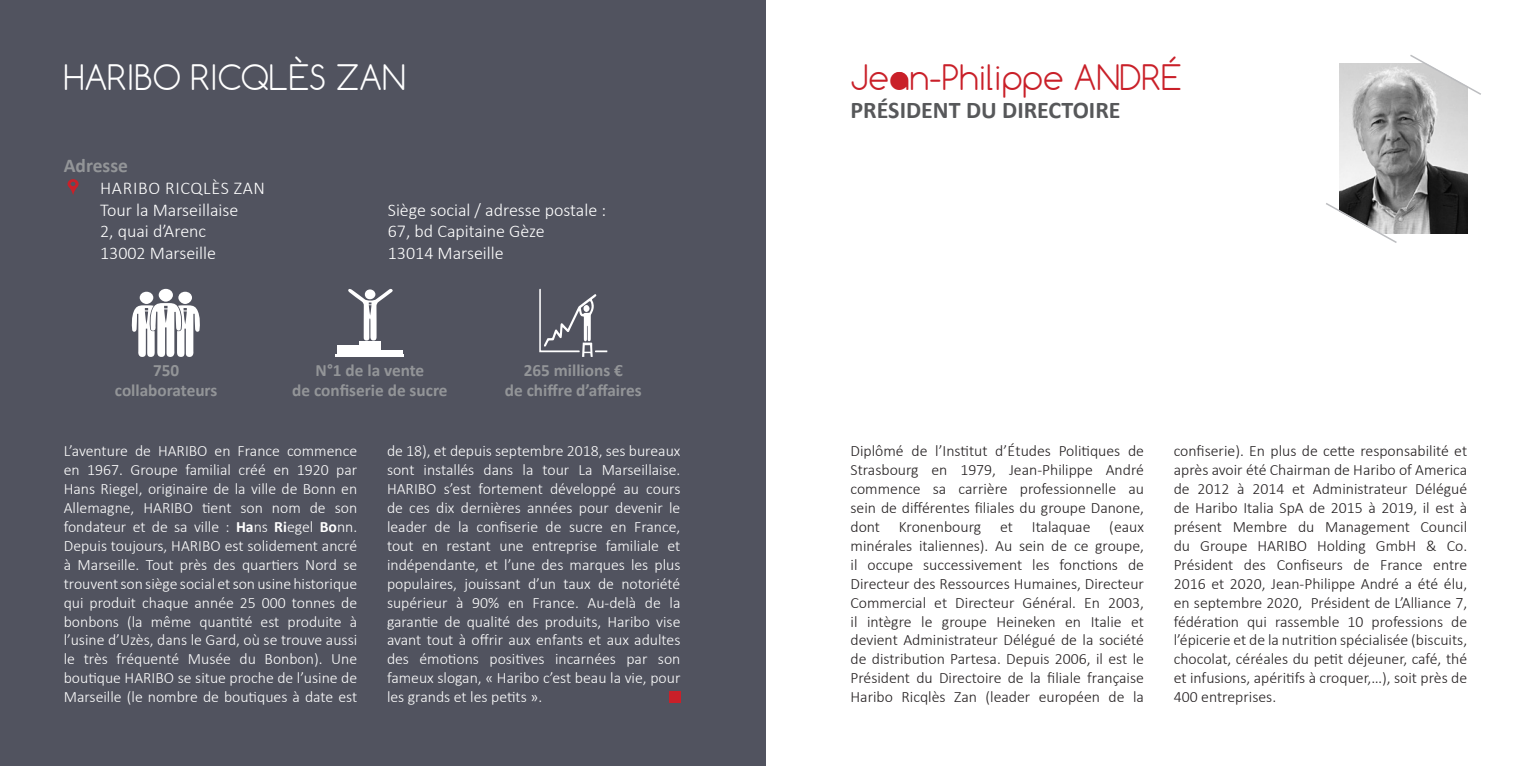
<style>
.page{position:relative;width:1531px;height:766px;background:#fff}
.page>*{position:absolute;margin:0;border:0;box-sizing:border-box;transform-origin:0 0}
.Noms_membres{font:300 33px "Comfortaa";color:#c92029}
.Nom_entreprises{font:300 33px "Comfortaa";color:#fff}
.t1{font:700 24px "Calibri";color:#57585a}
.t2{font:700 19.5px "Calibri";color:#939598}
.t3{font:300 18px/21.6px "Calibri";color:#fff}
.t4{font:700 17.25px "Calibri";color:#939598}
.t5{font:300 15.75px/18.9px "Calibri";color:#231f20;text-align:justify}
.t6{font:300 15.75px/18.9px "Calibri";color:#fff;text-align:justify}
.s1{font-weight:700}
</style>
<div class="page">
<div style="left:0;top:0;width:765px;height:765px;background:#51535f"></div>
<svg style="left:68px;top:179px;width:11px;height:16px"></svg>
<div style="left:669px;top:690px;width:11px;height:12px;background:#c92029"></div>
<img style="left:1339px;top:64px;width:128px;height:170px">
<div style="left:891px;top:72px;width:17px;height:17px;background:#c92029;border-radius:50%"></div>
<svg style="left:1408px;top:55px;width:73px;height:41px"></svg>
<svg style="left:1326px;top:201px;width:72px;height:42px"></svg>
<svg style="left:348px;top:289px;width:45px;height:51px"></svg>
<div style="left:359px;top:341px;width:22px;height:15px;background:#fff"></div>
<div style="left:382px;top:351px;width:21px;height:5px;background:#fff"></div>
<div style="left:337px;top:346px;width:22px;height:10px;background:#fff"></div>
<hr style="left:336px;top:354px;width:68px;height:3px;background:#fff">
<div style="left:159px;top:289px;width:14px;height:12px;background:#fff;border-radius:50%"></div>
<div style="left:178px;top:291px;width:14px;height:13px;background:#fff;border-radius:50%"></div>
<div style="left:140px;top:291px;width:13px;height:13px;background:#fff;border-radius:50%"></div>
<svg style="left:132px;top:303px;width:68px;height:54px"></svg>
<svg style="left:539px;top:289px;width:68px;height:68px"></svg>
<div style="left:583px;top:305px;width:6px;height:7px;background:#fff;border-radius:50%"></div>
<p class="Nom_entreprises" style="left:64px;top:56px;width:343px">HARIBO RICQLÈS ZAN</p>
<p class="t2" style="left:64px;top:152px;width:66px">Adresse</p>
<p class="t3" style="left:100px;top:177px;width:166px">HARIBO RICQLÈS ZAN<br>Tour la Marseillaise</p>
<p class="t3" style="left:388px;top:198px;width:220px">Siège social / adresse postale :</p>
<p class="t3" style="left:100px;top:220px;width:108px">2, quai d’Arenc</p>
<p class="t3" style="left:388px;top:220px;width:158px">67, bd Capitaine Gèze</p>
<p class="t3" style="left:100px;top:242px;width:117px">13002 Marseille</p>
<p class="t3" style="left:388px;top:242px;width:117px">13014 Marseille</p>
<p class="t4" style="left:153px;top:358px;width:28px">750</p>
<p class="t4" style="left:115px;top:377px;width:104px">collaborateurs</p>
<p class="t4" style="left:316px;top:358px;width:110px">N°1 de la vente</p>
<p class="t4" style="left:292px;top:377px;width:157px">de confiserie de sucre</p>
<p class="t4" style="left:524px;top:358px;width:101px">265 millions €</p>
<p class="t4" style="left:505px;top:377px;width:138px">de chiffre d’affaires</p>
<p class="t6" style="left:64px;top:441px;width:295px">L’aventure de HARIBO en France commence en 1967. Groupe familial créé en 1920 par Hans Riegel, originaire de la ville de Bonn en Allemagne, HARIBO tient son nom de son fondateur et de sa ville : <span class="s1">Ha</span>ns <span class="s1">Ri</span>egel <span class="s1">Bo</span>nn.<br>Depuis toujours, HARIBO est solidement ancré à Marseille. Tout près des quartiers Nord se trouvent son siège social et son usine historique qui produit chaque année 25 000 tonnes de bonbons (la même quantité est produite à l’usine d’Uzès, dans le Gard, où se trouve aussi le très fréquenté Musée du Bonbon). Une boutique HARIBO se situe proche de l’usine de Marseille (le nombre de boutiques à date est</p>
<p class="t6" style="left:387px;top:441px;width:295px">de 18), et depuis septembre 2018, ses bureaux sont installés dans la tour La Marseillaise.<br>HARIBO s’est fortement développé au cours de ces dix dernières années pour devenir le leader de la confiserie de sucre en France, tout en restant une entreprise familiale et indépendante, et l’une des marques les plus populaires, jouissant d’un taux de notoriété supérieur à 90% en France. Au-delà de la garantie de qualité des produits, Haribo vise avant tout à offrir aux enfants et aux adultes des émotions positives incarnées par son fameux slogan, « Haribo c’est beau la vie, pour les grands et les petits ».</p>
<p class="Noms_membres" style="left:850px;top:56px;width:333px">Jean-Philippe ANDRÉ</p>
<p class="t1" style="left:850px;top:93px;width:271px">PRÉSIDENT DU DIRECTOIRE</p>
<p class="t5" style="left:850px;top:441px;width:295px">Diplômé de l’Institut d’Études Politiques de Strasbourg en 1979, Jean-Philippe André commence sa carrière professionnelle au sein de différentes filiales du groupe Danone, dont Kronenbourg et Italaquae (eaux minérales italiennes). Au sein de ce groupe, il occupe successivement les fonctions de Directeur des Ressources Humaines, Directeur Commercial et Directeur Général. En 2003, il intègre le groupe Heineken en Italie et devient Administrateur Délégué de la société de distribution Partesa. Depuis 2006, il est le Président du Directoire de la filiale française Haribo Ricqlès Zan (leader européen de la</p>
<p class="t5" style="left:1174px;top:441px;width:295px">confiserie). En plus de cette responsabilité et après avoir été Chairman de Haribo of America de 2012 à 2014 et Administrateur Délégué de Haribo Italia SpA de 2015 à 2019, il est à présent Membre du Management Council du Groupe HARIBO Holding GmbH &amp; Co.<br>Président des Confiseurs de France entre 2016 et 2020, Jean-Philippe André a été élu, en septembre 2020, Président de L’Alliance 7, fédération qui rassemble 10 professions de l’épicerie et de la nutrition spécialisée (biscuits, chocolat, céréales du petit déjeuner, café, thé et infusions, apéritifs à croquer,…), soit près de 400 entreprises.</p>
</div>
